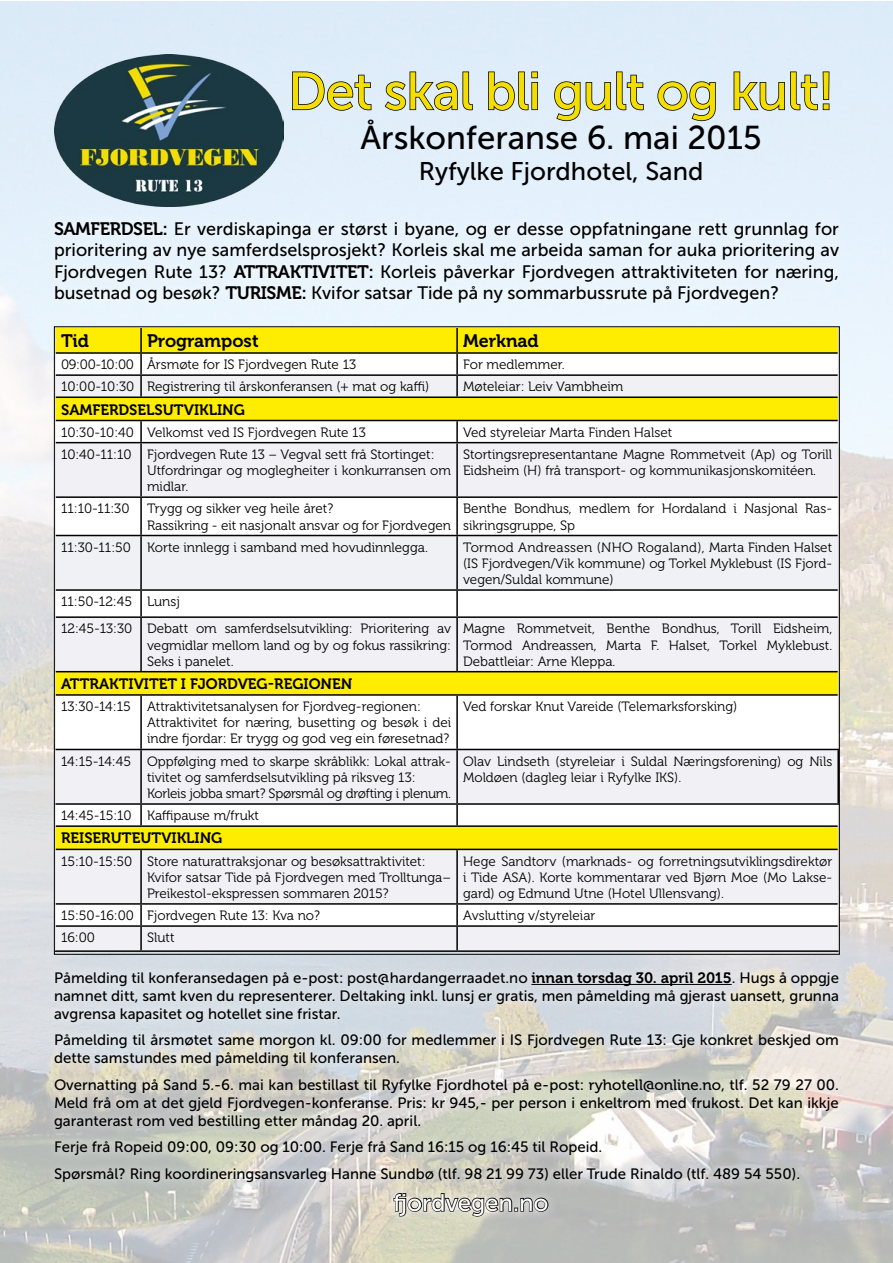
<style>
.page{position:relative;width:893px;height:1263px;background:#fff}
.page>*{position:absolute;margin:0;border:0;box-sizing:border-box;transform-origin:0 0}
.t1{font:52.5px "Museo Sans 500";letter-spacing:-.02em;color:#f4de00}
.t2{font:33px "Museo Sans 500";color:#000}
.t3{font:25.5px "Museo Sans 500";color:#000}
.t4{font:24px "Museo Sans 500";color:#fff}
.t5{font:18px/21.6px "Museo Sans 500";color:#000;text-align:justify}
.t6{font:18px "Museo 700";color:#000}
.t7{font:15px/18px "Museo Sans 500";color:#000;text-align:justify}
.t8{font:15px "Museo 700";color:#000}
.t9{font:13.5px/16.2px "Museo 300";color:#000}
.s1{font-family:"Museo 700"}
.s2{font-family:"Museo 500"}
</style>
<div class="page">
<img style="left:0;top:1px;width:893px;height:1262px">
<img style="left:54px;top:54px;width:229px;height:152px">
<svg style="left:291px;top:71px;width:81px;height:40px;background:#adb8c2"></svg>
<svg style="left:384px;top:71px;width:90px;height:40px;background:#adb8c2"></svg>
<svg style="left:487px;top:71px;width:52px;height:40px;background:#a6b0b9"></svg>
<svg style="left:553px;top:71px;width:91px;height:51px;background:#b8c3ce"></svg>
<svg style="left:657px;top:81px;width:59px;height:41px;background:#aeb9c3"></svg>
<svg style="left:733px;top:71px;width:97px;height:40px;background:#acb7c1"></svg>
<div style="left:45px;top:212px;width:803px;height:101px;background:#e9f4fc"></div>
<div style="left:384px;top:1183px;width:173px;height:43px;background:#fff;opacity:.75"></div>
<svg style="left:393px;top:1192px;width:156px;height:25px;background:#95938c"></svg>
<svg style="left:56px;top:498px;width:782px;height:251px"></svg>
<svg style="left:56px;top:850px;width:782px;height:100px;fill:#f1f0f5"></svg>
<hr style="left:56px;top:496px;width:85px;height:2px;background:#000">
<hr style="left:141px;top:496px;width:316px;height:2px;background:#000">
<hr style="left:140px;top:498px;width:2px;height:37px;background:#000">
<hr style="left:457px;top:496px;width:381px;height:2px;background:#000">
<hr style="left:456px;top:498px;width:2px;height:37px;background:#000">
<hr style="left:56px;top:694px;width:85px;height:2px;background:#000">
<hr style="left:141px;top:694px;width:316px;height:2px;background:#000">
<hr style="left:140px;top:696px;width:2px;height:53px;background:#000">
<hr style="left:457px;top:694px;width:381px;height:2px;background:#000">
<hr style="left:456px;top:696px;width:2px;height:53px;background:#000">
<hr style="left:56px;top:849px;width:85px;height:1px;background:#000">
<hr style="left:141px;top:849px;width:316px;height:1px;background:#000">
<hr style="left:140px;top:850px;width:2px;height:53px;background:#000">
<hr style="left:457px;top:849px;width:381px;height:1px;background:#000">
<hr style="left:456px;top:850px;width:2px;height:53px;background:#000">
<hr style="left:56px;top:903px;width:85px;height:2px;background:#000">
<hr style="left:141px;top:903px;width:316px;height:2px;background:#000">
<hr style="left:140px;top:905px;width:2px;height:20px;background:#000">
<hr style="left:457px;top:903px;width:381px;height:2px;background:#000">
<hr style="left:456px;top:905px;width:2px;height:20px;background:#000">
<hr style="left:56px;top:925px;width:85px;height:2px;background:#000">
<hr style="left:141px;top:925px;width:316px;height:2px;background:#000">
<hr style="left:140px;top:927px;width:2px;height:23px;background:#000">
<hr style="left:457px;top:925px;width:381px;height:2px;background:#000">
<hr style="left:456px;top:927px;width:2px;height:23px;background:#000">
<hr style="left:55px;top:950px;width:86px;height:2px;background:#000">
<hr style="left:141px;top:950px;width:316px;height:2px;background:#000">
<hr style="left:457px;top:950px;width:382px;height:2px;background:#000">
<svg style="left:56px;top:328px;width:782px;height:169px"></svg>
<svg style="left:56px;top:535px;width:782px;height:160px"></svg>
<svg style="left:56px;top:750px;width:782px;height:99px"></svg>
<hr style="left:56px;top:749px;width:85px;height:1px;background:#000">
<hr style="left:141px;top:749px;width:316px;height:1px;background:#000">
<hr style="left:457px;top:749px;width:382px;height:1px;background:#000">
<hr style="left:140px;top:750px;width:2px;height:53px;background:#000">
<hr style="left:456px;top:750px;width:2px;height:53px;background:#000">
<hr style="left:837px;top:750px;width:2px;height:53px;background:#000">
<hr style="left:56px;top:803px;width:85px;height:2px;background:#000">
<hr style="left:141px;top:803px;width:316px;height:2px;background:#000">
<hr style="left:457px;top:803px;width:382px;height:2px;background:#000">
<div style="left:45px;top:962px;width:803px;height:230px;background:#fff;opacity:.75"></div>
<hr style="left:531px;top:984px;width:201px;height:1px;background:#000">
<h1 class="t1" style="left:288px;top:62px;width:548px">Det skal bli gult og kult!</h1>
<h2 class="t2" style="left:361px;top:119px;width:402px">Årskonferanse 6. mai 2015</h2>
<h3 class="t3" style="left:419px;top:157px;width:286px">Ryfylke Fjordhotel, Sand</h3>
<p class="t5" style="left:54px;top:218px;width:786px"><span class="s1">SAMFERDSEL:</span> Er verdiskapinga er størst i byane, og er desse oppfatningane rett grunnlag for prioritering av nye samferdselsprosjekt? Korleis skal me arbeida saman for auka prioritering av Fjordvegen Rute 13? <span class="s1">ATTRAKTIVITET:</span> Korleis påverkar Fjordvegen attraktiviteten for næring, busetnad og besøk? <span class="s1">TURISME:</span> Kvifor satsar Tide på ny sommarbussrute på Fjordvegen?</p>
<h3 class="t6" style="left:61px;top:331px;width:29px">Tid</h3>
<h3 class="t6" style="left:147px;top:331px;width:113px">Programpost</h3>
<h3 class="t6" style="left:463px;top:331px;width:77px">Merknad</h3>
<p class="t9" style="left:61px;top:357px;width:297px">09:00-10:00 Årsmøte for IS Fjordvegen Rute 13</p>
<p class="t9" style="left:463px;top:357px;width:103px">For medlemmer.</p>
<p class="t9" style="left:61px;top:379px;width:370px">10:00-10:30 Registrering til årskonferansen (+ mat og kaffi)</p>
<p class="t9" style="left:463px;top:379px;width:162px">Møteleiar: Leiv Vambheim</p>
<p class="t8" style="left:61px;top:401px;width:185px">SAMFERDSELSUTVIKLING</p>
<p class="t9" style="left:61px;top:424px;width:306px">10:30-10:40 Velkomst ved IS Fjordvegen Rute 13</p>
<p class="t9" style="left:463px;top:424px;width:211px">Ved styreleiar Marta Finden Halset</p>
<p class="t9" style="left:147px;top:446px;width:306px;text-indent:-86px">10:40-11:10 Fjordvegen Rute 13 – Vegval sett frå Stortinget:<br>Utfordringar og moglegheiter i konkurransen om midlar.</p>
<p class="t9" style="left:463px;top:446px;width:371px">Stortingsrepresentantane Magne Rommetveit (Ap) og Torill<br>Eidsheim (H) frå transport- og kommunikasjonskomitéen.</p>
<p class="t9" style="left:61px;top:501px;width:70px">11:10-11:30</p>
<p class="t9" style="left:147px;top:501px;width:306px">Trygg og sikker veg heile året?<br>Rassikring - eit nasjonalt ansvar og for Fjordvegen</p>
<p class="t9" style="left:463px;top:501px;width:371px">Benthe Bondhus, medlem for Hordaland i Nasjonal Ras&shy;sikringsgruppe, Sp</p>
<p class="t9" style="left:61px;top:539px;width:368px">11:30-11:50 Korte innlegg i samband med hovudinnlegga.</p>
<p class="t9" style="left:463px;top:539px;width:371px;text-align:justify">Tormod Andreassen (NHO Rogaland), Marta Finden Halset (IS Fjordvegen/Vik kommune) og Torkel Myklebust (IS Fjord&shy;vegen/Suldal kommune)</p>
<p class="t9" style="left:61px;top:588px;width:391px;line-height:27.2px">11:50-12:45 Lunsj<br>12:45-13:30 Debatt om samferdselsutvikling: Prioritering av</p>
<p class="t9" style="left:147px;top:637px;width:306px">vegmidlar mellom land og by og fokus rassikring:<br>Seks i panelet.</p>
<p class="t9" style="left:463px;top:621px;width:371px;text-align:justify">Magne Rommetveit, Benthe Bondhus, Torill Eidsheim, Tormod Andreassen, Marta F. Halset, Torkel Myklebust.<br>Debattleiar: Arne Kleppa.</p>
<p class="t8" style="left:61px;top:675px;width:293px">ATTRAKTIVITET I FJORDVEG-REGIONEN</p>
<p class="t9" style="left:147px;top:699px;width:306px;text-indent:-86px">13:30-14:15 Attraktivitetsanalysen for Fjordveg-regionen:<br>Attraktivitet for næring, busetting og besøk i dei indre fjordar: Er trygg og god veg ein føresetnad?</p>
<p class="t9" style="left:463px;top:699px;width:276px">Ved forskar Knut Vareide (Telemarksforsking)</p>
<p class="t9" style="left:147px;top:753px;width:306px;text-indent:-86px">14:15-14:45 Oppfølging med to skarpe skråblikk: Lokal attrak&shy;tivitet og samferdselsutvikling på riksveg 13:<br>Korleis jobba smart? Spørsmål og drøfting i plenum.</p>
<p class="t9" style="left:463px;top:753px;width:371px">Olav Lindseth (styreleiar i Suldal Næringsforening) og Nils<br>Moldøen (dagleg leiar i Ryfylke IKS).</p>
<p class="t9" style="left:61px;top:808px;width:199px">14:45-15:10 Kaffipause m/frukt</p>
<p class="t8" style="left:61px;top:830px;width:163px">REISERUTEUTVIKLING</p>
<p class="t9" style="left:147px;top:853px;width:306px;text-indent:-86px">15:10-15:50 Store naturattraksjonar og besøksattraktivitet:<br>Kvifor satsar Tide på Fjordvegen med Trolltunga–<br>Preikestol-ekspressen sommaren 2015?</p>
<p class="t9" style="left:463px;top:853px;width:371px;text-align:justify">Hege Sandtorv (marknads- og forretningsutviklingsdirektør i Tide ASA). Korte kommentarar ved Bjørn Moe (Mo Lakse&shy;gard) og Edmund Utne (Hotel Ullensvang).</p>
<p class="t9" style="left:61px;top:907px;width:260px">15:50-16:00 Fjordvegen Rute 13: Kva no?</p>
<p class="t9" style="left:463px;top:907px;width:134px">Avslutting v/styreleiar</p>
<p class="t9" style="left:61px;top:930px;width:35px">16:00</p>
<p class="t9" style="left:147px;top:930px;width:29px">Slutt</p>
<p class="t7" style="left:54px;top:969px;width:786px">Påmelding til konferansedagen på e-post: post@hardangerraadet.no <span class="s1">innan torsdag 30. april 2015</span>. Hugs å oppgje namnet ditt, samt kven du representerer. Deltaking inkl. lunsj er gratis, men påmelding må gjerast uansett, grunna avgrensa kapasitet og hotellet sine fristar.</p>
<p class="t7" style="left:54px;top:1031px;width:786px">Påmelding til årsmøtet same morgon kl. 09:00 for medlemmer i IS Fjordvegen Rute 13: Gje konkret beskjed om dette samstundes med påmelding til konferansen.</p>
<p class="t7" style="left:54px;top:1076px;width:786px">Overnatting på Sand 5.-6. mai kan bestillast til Ryfylke Fjordhotel på e-post: <span class="s2">ryhotell@online.no</span>, tlf. 52 79 27 00.<br>Meld frå om at det gjeld Fjordvegen-konferanse. Pris: kr 945,- per person i enkeltrom med frukost. Det kan ikkje garanterast rom ved bestilling etter måndag 20. april.</p>
<p class="t7" style="left:54px;top:1134px;width:748px;line-height:27px">Ferje frå Ropeid 09:00, 09:30 og 10:00. Ferje frå Sand 16:15 og 16:45 til Ropeid.<br>Spørsmål? Ring koordineringsansvarleg Hanne Sundbø (tlf. 98 21 99 73) eller Trude Rinaldo (tlf. 489 54 550).</p>
<h3 class="t4" style="left:393px;top:1189px;width:157px">fjordvegen.no</h3>
</div>
